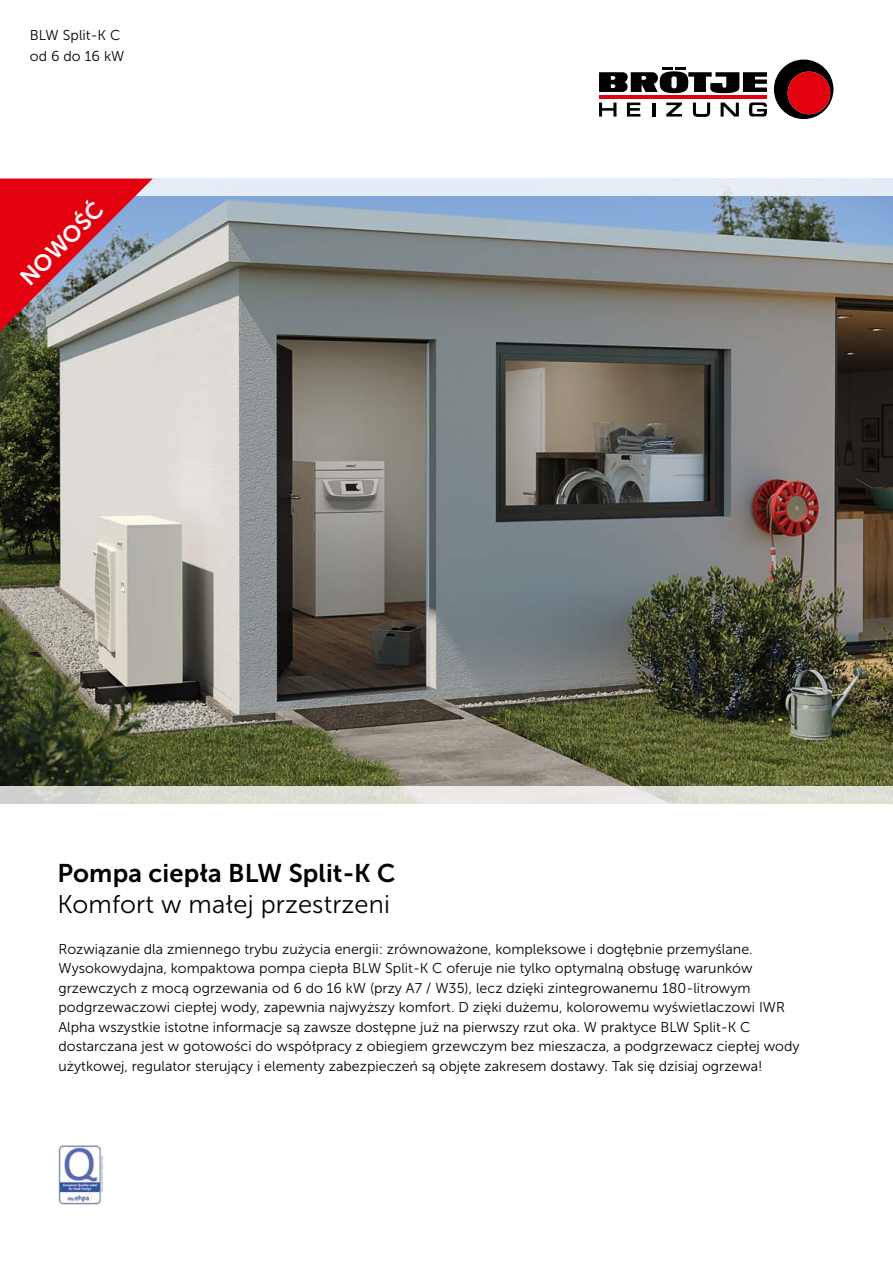
<style>
.page{position:relative;width:893px;height:1263px;background:#fff}
.page>*{position:absolute;margin:0;border:0;box-sizing:border-box;transform-origin:0 0}
.t1{font:25.5px "Museo Sans 300";letter-spacing:.005em;color:#000}
.t2{font:25.5px "Museo Sans 700";letter-spacing:.005em;color:#000}
.t3{font:23.1px "Museo Sans 700";color:#fff}
.t4{font:14.25px/19.5px "Museo Sans 300";color:#000}
</style>
<div class="page">
<img style="left:0;top:196px;width:893px;height:591px">
<div style="left:0;top:179px;width:893px;height:17px;background:#e5edf7"></div>
<svg style="left:0;top:787px;width:893px;height:17px;background:#dfe0d9"></svg>
<hr style="left:599px;top:96px;width:168px;height:3px;background:#e3000f">
<svg style="left:599px;top:67px;width:168px;height:27px"></svg>
<svg style="left:749px;top:102px;width:18px;height:15px"></svg>
<svg style="left:599px;top:103px;width:17px;height:14px"></svg>
<svg style="left:627px;top:103px;width:13px;height:14px"></svg>
<hr style="left:652px;top:103px;width:3px;height:14px;background:#000">
<svg style="left:666px;top:103px;width:16px;height:14px"></svg>
<svg style="left:693px;top:103px;width:17px;height:14px"></svg>
<svg style="left:721px;top:103px;width:18px;height:14px"></svg>
<svg style="left:774px;top:60px;width:59px;height:59px"></svg>
<div style="left:788px;top:72px;width:42px;height:42px;background:#e3000f;border-radius:50%"></div>
<img style="left:58px;top:1145px;width:45px;height:59px">
<svg style="left:0;top:179px;width:153px;height:152px;background:#bd525e"></svg>
<p class="t4" style="left:30px;top:26px;width:96px;line-height:20.2px">BLW Split-K C od 6 do 16 kW</p>
<h2 class="t3" style="left:15px;top:272px;width:108px;rotate:-45deg">NOWOŚĆ</h2>
<h1 class="t2" style="left:57px;top:859px;width:339px">Pompa ciepła BLW Split-K C</h1>
<h1 class="t1" style="left:57px;top:890px;width:334px">Komfort w małej przestrzeni</h1>
<p class="t4" style="left:58px;top:939px;width:743px">Rozwiązanie dla zmiennego trybu zużycia energii: zrównoważone, kompleksowe i dogłębnie przemyślane.<br>Wysokowydajna, kompaktowa pompa ciepła BLW Split-K C oferuje nie tylko optymalną obsługę warunków grzewczych z mocą ogrzewania od 6 do 16 kW (przy A7 / W35), lecz dzięki zintegrowanemu 180-litrowym podgrzewaczowi ciepłej wody, zapewnia najwyższy komfort. D zięki dużemu, kolorowemu wyświetlaczowi IWR Alpha wszystkie istotne informacje są zawsze dostępne już na pierwszy rzut oka. W praktyce BLW Split-K C dostarczana jest w gotowości do współpracy z obiegiem grzewczym bez mieszacza, a podgrzewacz ciepłej wody użytkowej, regulator sterujący i elementy zabezpieczeń są objęte zakresem dostawy. Tak się dzisiaj ogrzewa!</p>
</div>
